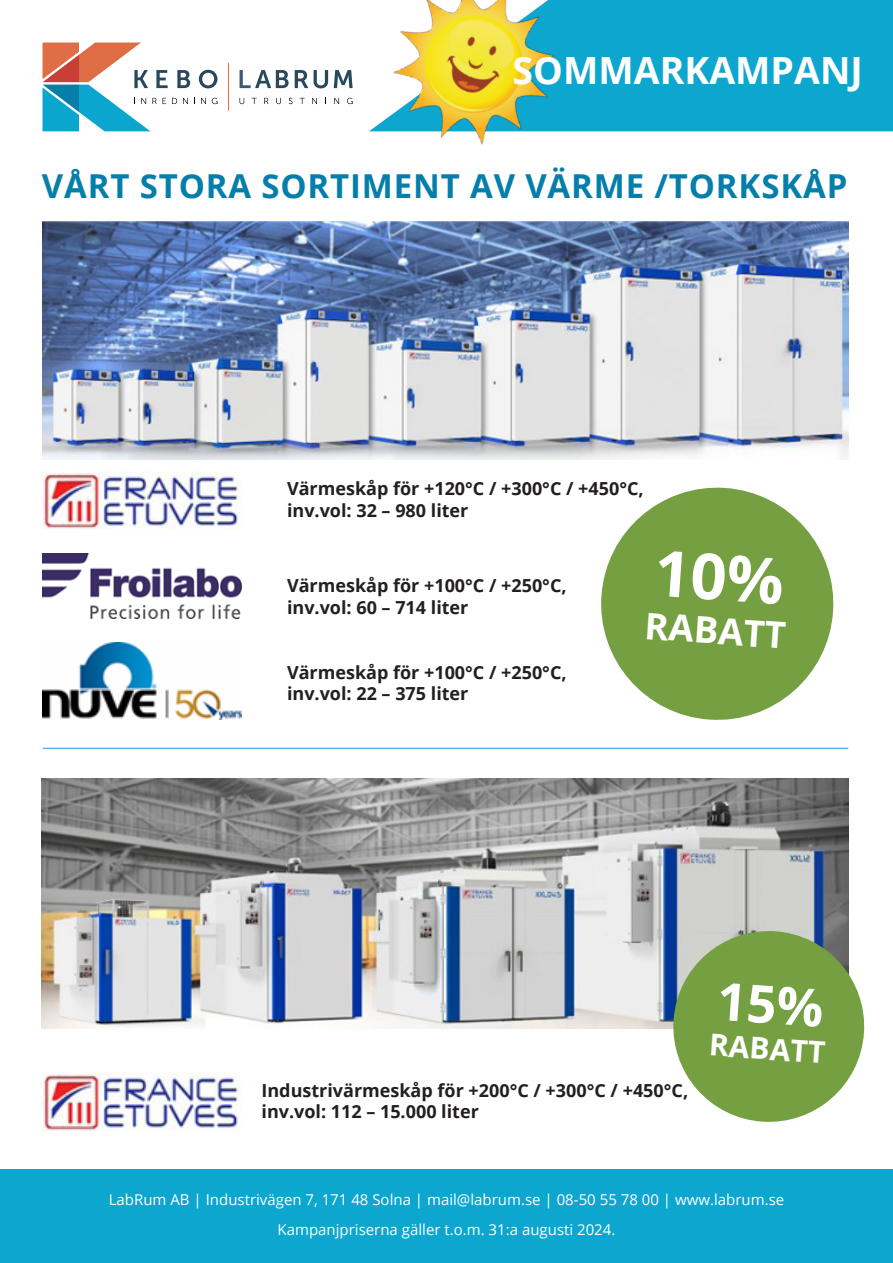
<style>
.page{position:relative;width:893px;height:1263px;background:#fff}
.page>*{position:absolute;margin:0;border:0;box-sizing:border-box;transform-origin:0 0}
.t1{font:700 37.5px "Open Sans";color:#fff}
.t2{font:700 36.6px "Open Sans";color:#fff}
.t3{font:700 33px "Open Sans";letter-spacing:.025em;color:#057faa}
.t4{font:700 30.15px "Open Sans";color:#fff}
.t5{font:700 18px "Open Sans";color:#231f20}
.t6{font:15px "Open Sans";color:#fff}
</style>
<div class="page">
<img style="left:43px;top:221px;width:805px;height:239px">
<img style="left:42px;top:778px;width:806px;height:250px">
<img style="left:42px;top:471px;width:200px;height:59px">
<img style="left:42px;top:1072px;width:200px;height:59px">
<img style="left:42px;top:554px;width:200px;height:64px">
<img style="left:42px;top:642px;width:200px;height:78px">
<hr style="left:43px;top:748px;width:805px;height:1px;background:#0ca6cf">
<svg style="left:601px;top:487px;width:233px;height:233px;fill:#74a041"></svg>
<div style="left:580px;top:0;width:313px;height:131px;background:#0ca6cf"></div>
<hr style="left:228px;top:63px;width:1px;height:48px;background:#de6c45">
<svg style="left:43px;top:43px;width:174px;height:88px"></svg>
<svg style="left:240px;top:70px;width:49px;height:18px"></svg>
<svg style="left:295px;top:70px;width:13px;height:18px"></svg>
<svg style="left:314px;top:70px;width:14px;height:18px"></svg>
<svg style="left:334px;top:70px;width:19px;height:18px"></svg>
<svg style="left:240px;top:98px;width:4px;height:6px"></svg>
<svg style="left:252px;top:98px;width:5px;height:6px"></svg>
<svg style="left:264px;top:98px;width:4px;height:6px"></svg>
<svg style="left:276px;top:98px;width:5px;height:6px"></svg>
<svg style="left:289px;top:98px;width:4px;height:6px"></svg>
<svg style="left:300px;top:98px;width:5px;height:6px"></svg>
<svg style="left:312px;top:98px;width:5px;height:6px"></svg>
<svg style="left:334px;top:98px;width:5px;height:6px"></svg>
<svg style="left:347px;top:98px;width:6px;height:6px"></svg>
<img style="left:369px;top:0;width:211px;height:145px">
<div style="left:0;top:1170px;width:893px;height:93px;background:#0ca6cf"></div>
<div style="left:656px;top:550px;width:127px;height:55px;background:#74a041"></div>
<svg style="left:670px;top:928px;width:195px;height:194px;background:#89ac66"></svg>
<p class="t1" style="left:513px;top:43px;width:352px">SOMMARKAMPANJ</p>
<p class="t3" style="left:42px;top:162px;width:807px">VÅRT STORA SORTIMENT AV VÄRME /TORKSKÅP</p>
<p class="t5" style="left:287px;top:476px;width:358px">Värmeskåp för +120°C / +300°C / +450°C,</p>
<p class="t5" style="left:287px;top:497px;width:183px">inv.vol: 32 – 980 liter</p>
<p class="t5" style="left:287px;top:573px;width:281px">Värmeskåp för +100°C / +250°C,</p>
<p class="t5" style="left:287px;top:594px;width:183px">inv.vol: 60 – 714 liter</p>
<p class="t5" style="left:287px;top:659px;width:281px">Värmeskåp för +100°C / +250°C,</p>
<p class="t5" style="left:287px;top:681px;width:183px">inv.vol: 22 – 375 liter</p>
<p class="t2" style="left:646px;top:600px;width:143px;rotate:4deg">RABATT</p>
<p class="t4" style="left:711px;top:1023px;width:118px;rotate:4deg">RABATT</p>
<p class="t5" style="left:261px;top:1077px;width:428px">Industrivärmeskåp för +200°C / +300°C / +450°C,</p>
<p class="t5" style="left:261px;top:1099px;width:219px">inv.vol: 112 – 15.000 liter</p>
<p class="t6" style="left:109px;top:1189px;width:677px">LabRum AB | Industrivägen 7, 171 48 Solna | mail@labrum.se | 08-50 55 78 00 | www.labrum.se</p>
<p class="t6" style="left:278px;top:1219px;width:339px">Kampanjpriserna gäller t.o.m. 31:a augusti 2024.</p>
</div>
